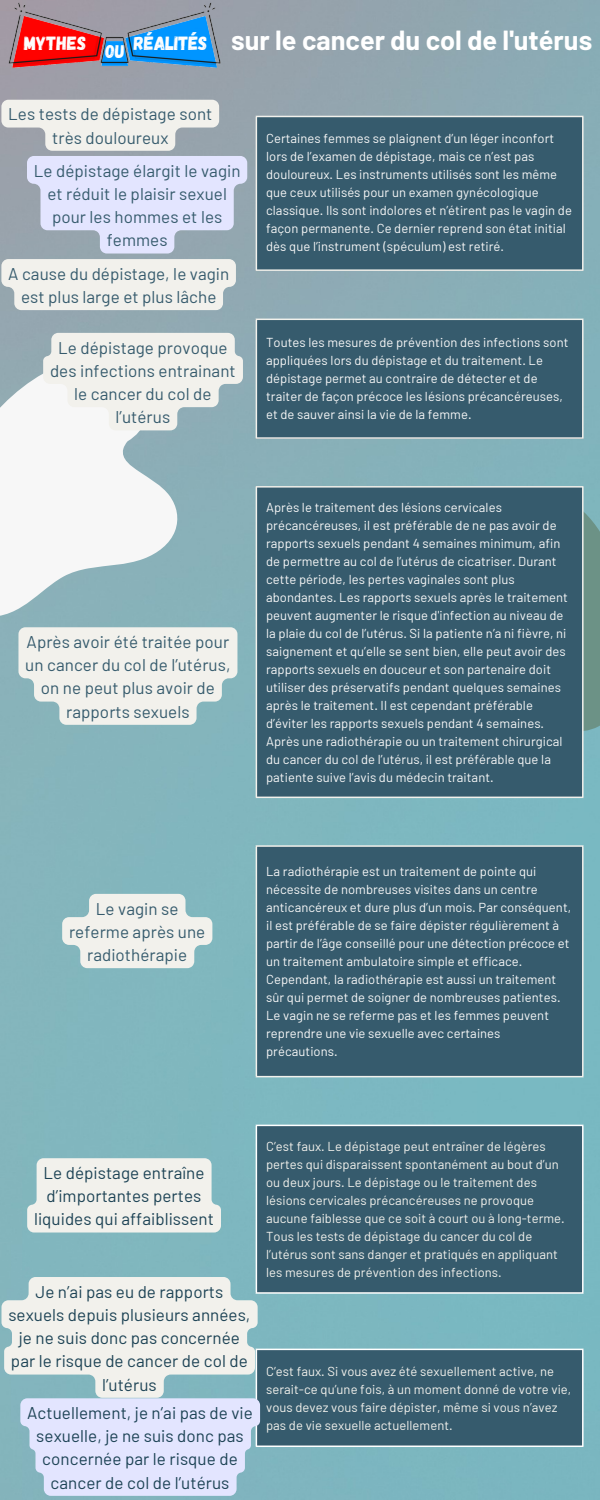
<style>
.page{position:relative;width:600px;height:1500px;background:#fff}
.page>*{position:absolute;margin:0;border:0;box-sizing:border-box;transform-origin:0 0}
.t1{font:700 27px "Barlow";color:#fff}
.t2{font:19.1px "Gagalin";color:#fefefe}
.t3{font:18.6px "Gagalin";color:#fefefe}
.t4{font:17px/23.2px "Barlow";letter-spacing:.005em;color:#365b6d;text-align:center}
.t5{font:17px/23.2px "Barlow";letter-spacing:.005em;color:#1d4355;text-align:center}
.t6{font:13px/18px "Barlow";letter-spacing:.005em;color:#f7f7f7}
.t7{font:13px/18px "Barlow";letter-spacing:.005em;color:#f2f1ec}
.s1{font-family:"Gagalin";font-weight:400;font-size:19.1px;color:#fefefe}
</style>
<div class="page">
<svg style="left:584px;top:488px;width:16px;height:244px;background:#6e978e"></svg>
<svg style="left:0;top:355px;width:180px;height:263px"></svg>
<div style="left:256px;top:116px;width:327px;height:154px;background:#365b6d"></div>
<hr style="left:256px;top:117px;width:1px;height:152px;background:#f2f1ec">
<hr style="left:582px;top:117px;width:2px;height:152px;background:#f2f1ec">
<hr style="left:256px;top:116px;width:328px;height:1px;background:#f2f1ec">
<hr style="left:256px;top:269px;width:328px;height:2px;background:#f2f1ec">
<div style="left:256px;top:319px;width:327px;height:119px;background:#365b6d"></div>
<hr style="left:256px;top:320px;width:1px;height:117px;background:#f2f1ec">
<hr style="left:582px;top:320px;width:2px;height:117px;background:#f2f1ec">
<hr style="left:256px;top:319px;width:328px;height:1px;background:#f2f1ec">
<hr style="left:256px;top:437px;width:328px;height:2px;background:#f2f1ec">
<svg style="left:43px;top:333px;width:200px;height:97px;background:#e5e9e6"></svg>
<div style="left:256px;top:487px;width:327px;height:311px;background:#365b6d"></div>
<hr style="left:256px;top:488px;width:1px;height:309px;background:#f2f1ec">
<hr style="left:582px;top:488px;width:2px;height:309px;background:#f2f1ec">
<hr style="left:256px;top:486px;width:328px;height:2px;background:#f2f1ec">
<hr style="left:256px;top:797px;width:328px;height:1px;background:#f2f1ec">
<svg style="left:18px;top:627px;width:219px;height:98px;background:#e3e9e5"></svg>
<div style="left:256px;top:846px;width:327px;height:231px;background:#365b6d"></div>
<hr style="left:256px;top:847px;width:1px;height:229px;background:#f2f1ec">
<hr style="left:582px;top:847px;width:2px;height:229px;background:#f2f1ec">
<hr style="left:256px;top:845px;width:328px;height:2px;background:#f2f1ec">
<hr style="left:256px;top:1076px;width:328px;height:1px;background:#f2f1ec">
<svg style="left:62px;top:894px;width:150px;height:74px;background:#dce5e3"></svg>
<svg style="left:1px;top:100px;width:246px;height:210px;background:#d3d7e0"></svg>
<div style="left:256px;top:1125px;width:327px;height:168px;background:#365b6d"></div>
<hr style="left:256px;top:1126px;width:1px;height:166px;background:#fff">
<hr style="left:582px;top:1126px;width:2px;height:166px;background:#fff">
<hr style="left:256px;top:1125px;width:328px;height:1px;background:#fff">
<hr style="left:256px;top:1292px;width:328px;height:2px;background:#fff">
<svg style="left:27px;top:1158px;width:194px;height:75px;background:#e9ece8"></svg>
<div style="left:256px;top:1349px;width:327px;height:97px;background:#365b6d"></div>
<hr style="left:582px;top:1350px;width:2px;height:96px;background:#fff">
<hr style="left:256px;top:1349px;width:328px;height:1px;background:#fff">
<svg style="left:2px;top:1277px;width:258px;height:219px;background:#d7e1ea"></svg>
<img style="left:6px;top:0;width:222px;height:75px">
<h2 class="t2" style="left:24px;top:31px;width:64px">MytHES</h2>
<h1 class="t1" style="left:134px;top:23px;width:460px"><span class="s1">RéALITéS</span> sur le cancer du col de l'utérus</h1>
<h3 class="t3" style="left:105px;top:39px;width:21px">ou</h3>
<h3 class="t4" style="left:8px;top:102px;width:206px">Les tests de dépistage sont très douloureux</h3>
<h3 class="t4" style="left:34px;top:158px;width:208px">Le dépistage élargit le vagin et réduit le plaisir sexuel pour les hommes et les femmes</h3>
<h3 class="t4" style="left:8px;top:261px;width:223px">A cause du dépistage, le vagin est plus large et plus lâche</h3>
<h3 class="t4" style="left:50px;top:335px;width:187px">Le dépistage provoque des infections entrainant le cancer du col de l’utérus</h3>
<p class="t6" style="left:266px;top:129px;width:307px">Certaines femmes se plaignent d’un léger inconfort lors de l’examen de dépistage, mais ce n’est pas douloureux. Les instruments utilisés sont les même que ceux utilisés pour un examen gynécologique classique. Ils sont indolores et n’étirent pas le vagin de façon permanente. Ce dernier reprend son état initial dès que l’instrument (spéculum) est retiré.</p>
<p class="t6" style="left:266px;top:333px;width:304px">Toutes les mesures de prévention des infections sont appliquées lors du dépistage et du traitement. Le dépistage permet au contraire de détecter et de traiter de façon précoce les lésions précancéreuses, et de sauver ainsi la vie de la femme.</p>
<h3 class="t4" style="left:25px;top:630px;width:207px">Après avoir été traitée pour un cancer du col de l’utérus, on ne peut plus avoir de rapports sexuels</h3>
<p class="t6" style="left:266px;top:497px;width:303px">Après le traitement des lésions cervicales précancéreuses, il est préférable de ne pas avoir de rapports sexuels pendant 4 semaines minimum, afin de permettre au col de l’utérus de cicatriser. Durant cette période, les pertes vaginales sont plus abondantes. Les rapports sexuels après le traitement peuvent augmenter le risque d'infection au niveau de la plaie du col de l’utérus. Si la patiente n’a ni fièvre, ni saignement et qu’elle se sent bien, elle peut avoir des rapports sexuels en douceur et son partenaire doit utiliser des préservatifs pendant quelques semaines après le traitement. Il est cependant préférable d’éviter les rapports sexuels pendant 4 semaines.<br>Après une radiothérapie ou un traitement chirurgical du cancer du col de l’utérus, il est préférable que la patiente suive l’avis du médecin traitant.</p>
<h3 class="t4" style="left:69px;top:896px;width:138px">Le vagin se referme après une radiothérapie</h3>
<p class="t6" style="left:266px;top:862px;width:307px">La radiothérapie est un traitement de pointe qui nécessite de nombreuses visites dans un centre anticancéreux et dure plus d’un mois. Par conséquent, il est préférable de se faire dépister régulièrement à partir de l’âge conseillé pour une détection précoce et un traitement ambulatoire simple et efficace.<br>Cependant, la radiothérapie est aussi un traitement sûr qui permet de soigner de nombreuses patientes.<br>Le vagin ne se referme pas et les femmes peuvent reprendre une vie sexuelle avec certaines précautions.</p>
<h3 class="t5" style="left:34px;top:1160px;width:181px">Le dépistage entraîne d’importantes pertes liquides qui affaiblissent</h3>
<h3 class="t5" style="left:8px;top:1279px;width:244px">Je n’ai pas eu de rapports sexuels depuis plusieurs années, je ne suis donc pas concernée par le risque de cancer de col de l’utérus</h3>
<h3 class="t5" style="left:27px;top:1401px;width:227px">Actuellement, je n’ai pas de vie sexuelle, je ne suis donc pas concernée par le risque de cancer de col de l’utérus</h3>
<p class="t7" style="left:266px;top:1137px;width:300px">C’est faux. Le dépistage peut entraîner de légères pertes qui disparaissent spontanément au bout d’un ou deux jours. Le dépistage ou le traitement des lésions cervicales précancéreuses ne provoque aucune faiblesse que ce soit à court ou à long-terme.<br>Tous les tests de dépistage du cancer du col de l’utérus sont sans danger et pratiqués en appliquant les mesures de prévention des infections.</p>
<p class="t7" style="left:266px;top:1361px;width:307px">C’est faux. Si vous avez été sexuellement active, ne serait-ce qu’une fois, à un moment donné de votre vie, vous devez vous faire dépister, même si vous n’avez pas de vie sexuelle actuellement.</p>
</div>
